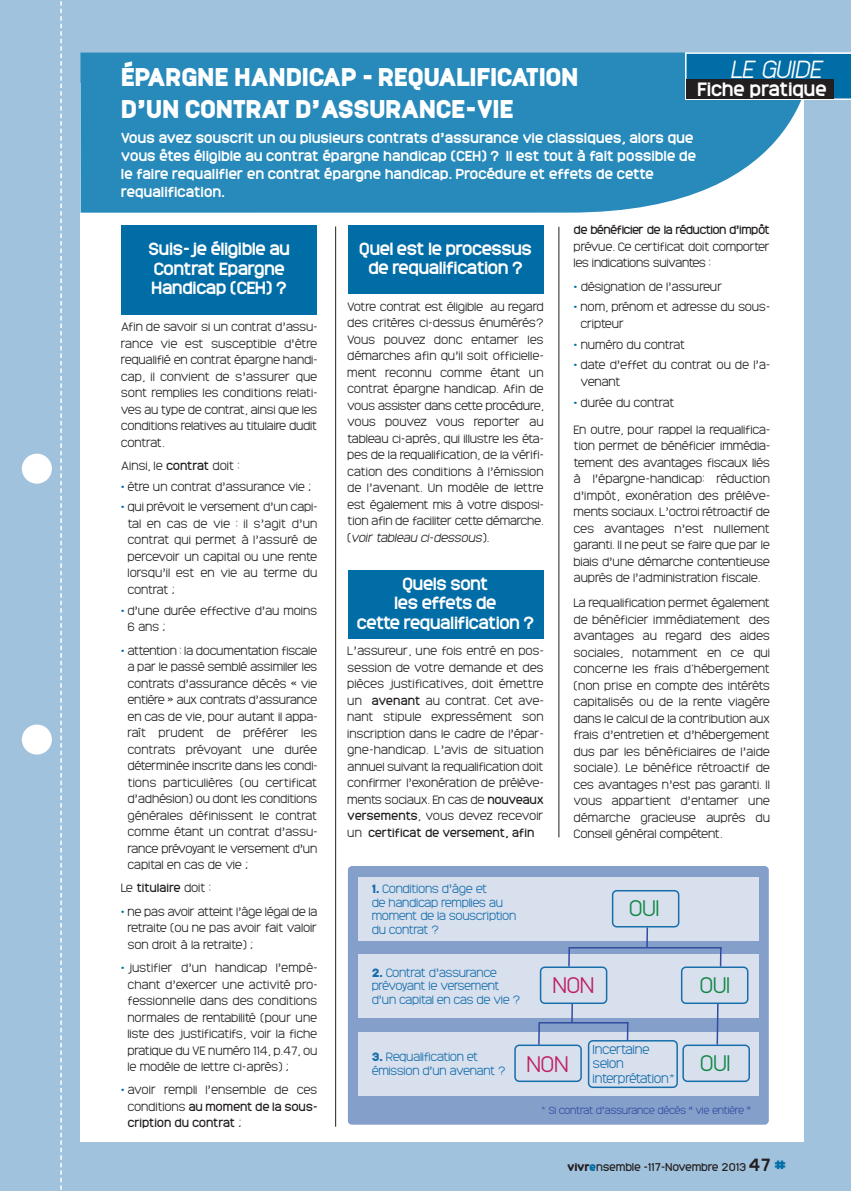
<style>
.page{position:relative;width:851px;height:1191px;background:#fff}
.page>*{position:absolute;margin:0;border:0;box-sizing:border-box;transform-origin:0 0}
.t1{font:900 24px/31.5px "Monark";letter-spacing:-.045em;color:#fff}
.t2{font:italic 300 23.1px "Monark";letter-spacing:-.03em;color:#fff}
.t3{font:300 21px "Monark";letter-spacing:-.025em;color:#118745}
.t4{font:300 21px "Monark";letter-spacing:-.025em;color:#bf1f64}
.t5{font:700 18px "Monark";letter-spacing:-.03em;color:#fff}
.t6{font:700 16.5px/19.5px "Monark";letter-spacing:-.055em;color:#fff;text-align:center}
.t7{font:700 13.5px/18px "Monark";letter-spacing:-.03em;color:#fff}
.t8{font:300 12px/14.4px "Monark";letter-spacing:-.05em;color:#176eab}
.t9{font:300 11.25px/16.5px "Monark";letter-spacing:-.03em;color:#231f20;text-align:justify}
.t10{font:300 11.25px/13.5px "Monark";letter-spacing:-.045em;color:#176eab}
.t11{font:300 11.25px/16.5px "Monark";letter-spacing:-.055em;color:#231f20}
.t12{font:11.25px "Monark";letter-spacing:-.055em;color:#231f20}
.t13{font:11.25px "Monark";letter-spacing:-.02em;color:#231f20}
.t14{font:10.5px "Monark";letter-spacing:-.02em;color:#231f20}
.t15{font:300 9.75px "Monark";letter-spacing:-.055em;color:#324ca0}
.s1{font-weight:400}
.s2{color:#006da6}
.s3{font-weight:300}
.s4{font-style:italic}
.s5{font-weight:900}
.s6{font-weight:900;color:#006da6}
.s7{font-weight:700;font-size:16.5px}
.s8{font-weight:700;font-size:16.5px;color:#006da6}
</style>
<div class="page">
<div style="left:0;top:0;width:850px;height:1191px;background:#a1c2dd"></div>
<div style="left:80px;top:83px;width:724px;height:1059px;background:#fff"></div>
<div style="left:80px;top:53px;width:722px;height:160px;background:#278abb"></div>
<svg style="left:60px;top:1px;width:2px;height:1189px"></svg>
<div style="left:22px;top:453px;width:30px;height:30px;background:#fff;border-radius:50%"></div>
<div style="left:22px;top:724px;width:30px;height:30px;background:#fff;border-radius:50%"></div>
<svg style="left:685px;top:52px;width:165px;height:48px;background:#1a78aa"></svg>
<div style="left:686px;top:79px;width:147px;height:19px;background:#231f20"></div>
<div style="left:347px;top:570px;width:196px;height:69px;background:#006da6"></div>
<div style="left:347px;top:225px;width:196px;height:69px;background:#006da6"></div>
<div style="left:121px;top:225px;width:196px;height:89px;background:#006da6"></div>
<hr style="left:335px;top:226px;width:1px;height:900px;background:#231f20">
<hr style="left:558px;top:227px;width:1px;height:610px;background:#231f20">
<div style="left:347px;top:866px;width:421px;height:258px;background:#849fca;border-radius:4px"></div>
<div style="left:358px;top:878px;width:400px;height:63px;background:#d8e0ee"></div>
<div style="left:358px;top:954px;width:400px;height:63px;background:#d8e0ee"></div>
<div style="left:358px;top:1032px;width:400px;height:63px;background:#d8e0ee"></div>
<div style="left:611px;top:890px;width:68px;height:37px;border:2px solid #176eab;border-radius:4px"></div>
<div style="left:539px;top:966px;width:68px;height:38px;border:2px solid #176eab;border-radius:4px"></div>
<div style="left:680px;top:966px;width:68px;height:38px;border:2px solid #176eab;border-radius:4px"></div>
<div style="left:514px;top:1044px;width:67px;height:38px;border:2px solid #176eab;border-radius:4px"></div>
<div style="left:682px;top:1044px;width:67px;height:38px;border:2px solid #176eab;border-radius:4px"></div>
<hr style="left:646px;top:927px;width:2px;height:20px;background:#324ca0">
<svg style="left:571px;top:1004px;width:2px;height:18px"></svg>
<svg style="left:715px;top:1002px;width:4px;height:44px"></svg>
<svg style="left:568px;top:947px;width:2px;height:19px"></svg>
<svg style="left:626px;top:1023px;width:2px;height:17px"></svg>
<hr style="left:538px;top:1022px;width:2px;height:22px;background:#324ca0">
<svg style="left:719px;top:948px;width:2px;height:18px"></svg>
<hr style="left:569px;top:947px;width:152px;height:1px;background:#324ca0">
<hr style="left:539px;top:1022px;width:89px;height:1px;background:#324ca0">
<div style="left:587px;top:1040px;width:90px;height:48px;border:2px solid #176eab;border-radius:4px"></div>
<h1 class="t1" style="left:121px;top:63px;width:459px">ÉPARGNE HANDICAP - REQUALIFICATION<br>D’UN CONTRAT D’ASSURANCE-VIE</h1>
<h2 class="t2" style="left:731px;top:60px;width:94px">LE GUIDE</h2>
<h3 class="t5" style="left:697px;top:83px;width:131px">Fiche pratique</h3>
<p class="t7" style="left:121px;top:129px;width:577px">Vous avez souscrit un ou plusieurs contrats d’assurance vie classiques, alors que vous êtes éligible au contrat épargne handicap (CEH) ? Il est tout à fait possible de le faire requalifier en contrat épargne handicap. Procédure et effets de cette requalification.</p>
<h3 class="t6" style="left:148px;top:240px;width:143px;text-align:left">Suis-je éligible au<br>Contrat Epargne<br>Handicap (CEH) ?</h3>
<p class="t9" style="left:121px;top:319px;width:198px">Afin de savoir si un contrat d’assu&shy;rance vie est susceptible d’être requalifié en contrat épargne handi&shy;cap, il convient de s’assurer que sont remplies les conditions relati&shy;ves au type de contrat, ainsi que les conditions relatives au titulaire dudit contrat.</p>
<p class="t9" style="left:121px;top:458px;width:120px">Ainsi, le <span class="s1">contrat</span> doit :</p>
<p class="t9" style="left:121px;top:479px;width:192px"><span class="s2">•</span> être un contrat d’assurance vie ;</p>
<p class="t9" style="left:127px;top:499px;width:192px;text-indent:-7px"><span class="s2">•</span> qui prévoit le versement d’un capi&shy;tal en cas de vie : il s’agit d’un contrat qui permet à l’assuré de percevoir un capital ou une rente lorsqu’il est en vie au terme du contrat ;</p>
<p class="t9" style="left:127px;top:603px;width:191px;text-indent:-7px"><span class="s2">•</span> d’une durée effective d’au moins<br>6 ans ;</p>
<p class="t9" style="left:127px;top:642px;width:192px;text-indent:-7px"><span class="s2">•</span> attention : la documentation fiscale a par le passé semblé assimiler les contrats d’assurance décès « vie entière » aux contrats d’assurance en cas de vie, pour autant il appa&shy;raît prudent de préférer les contrats prévoyant une durée déterminée inscrite dans les condi&shy;tions particulières (ou certificat d’adhésion) ou dont les conditions générales définissent le contrat comme étant un contrat d’assu&shy;rance prévoyant le versement d’un capital en cas de vie ;</p>
<p class="t13" style="left:121px;top:884px;width:92px"><span class="s3">Le</span> titulaire <span class="s3">doit :</span></p>
<p class="t9" style="left:127px;top:904px;width:191px;text-indent:-7px"><span class="s2">•</span> ne pas avoir atteint l’âge légal de la retraite (ou ne pas avoir fait valoir son droit à la retraite) ;</p>
<p class="t9" style="left:127px;top:960px;width:192px;text-indent:-7px"><span class="s2">•</span> justifier d’un handicap l’empê&shy;chant d’exercer une activité pro&shy;fessionnelle dans des conditions normales de rentabilité (pour une liste des justificatifs, voir la fiche pratique du VE numéro 114, p.47, ou le modèle de lettre ci-après) ;</p>
<p class="t9" style="left:127px;top:1082px;width:192px;text-indent:-7px"><span class="s2">•</span> avoir rempli l’ensemble de ces conditions <span class="s1">au moment de la sous&shy;cription du contrat</span> ;</p>
<h3 class="t6" style="left:359px;top:240px;width:175px">Quel est le processus de requalification ?</h3>
<p class="t9" style="left:347px;top:299px;width:198px">Votre contrat est éligible au regard des critères ci-dessus énumérés?<br>Vous pouvez donc entamer les démarches afin qu’il soit officielle&shy;ment reconnu comme étant un contrat épargne handicap. Afin de vous assister dans cette procédure, vous pouvez vous reporter au tableau ci-après, qui illustre les éta&shy;pes de la requalification, de la vérifi&shy;cation des conditions à l’émission de l’avenant. Un modèle de lettre est également mis à votre disposi&shy;tion afin de faciliter cette démarche. (<span class="s4">voir tableau ci-dessous</span>).</p>
<h3 class="t6" style="left:356px;top:574px;width:179px">Quels sont<br>les effets de<br>cette requalification ?</h3>
<p class="t9" style="left:347px;top:643px;width:198px">L’assureur, une fois entré en pos&shy;session de votre demande et des pièces justificatives, doit émettre un <span class="s1">avenant</span> au contrat. Cet ave&shy;nant stipule expressément son inscription dans le cadre de l’épar&shy;gne-handicap. L’avis de situation annuel suivant la requalification doit confirmer l’exonération de prélève&shy;ments sociaux. En cas de <span class="s1">nouveaux versements</span>, vous devez recevoir un <span class="s1">certificat de versement, afin</span></p>
<p class="t12" style="left:573px;top:226px;width:198px">de bénéficier de la réduction d’impôt</p>
<p class="t9" style="left:573px;top:239px;width:198px">prévue. Ce certificat doit comporter les indications suivantes :</p>
<p class="t9" style="left:573px;top:279px;width:150px"><span class="s2">•</span> désignation de l’assureur</p>
<p class="t9" style="left:580px;top:299px;width:191px;text-indent:-7px"><span class="s2">•</span> nom, prénom et adresse du sous&shy;cripteur</p>
<p class="t9" style="left:573px;top:337px;width:113px"><span class="s2">•</span> numéro du contrat</p>
<p class="t11" style="left:580px;top:357px;width:191px;text-indent:-7px"><span class="s2">•</span> date d’effet du contrat ou de l’a&shy;venant</p>
<p class="t9" style="left:573px;top:395px;width:103px"><span class="s2">•</span> durée du contrat</p>
<p class="t9" style="left:573px;top:422px;width:198px">En outre, pour rappel la requalifica&shy;tion permet de bénéficier immédia&shy;tement des avantages fiscaux liés à l’épargne-handicap: réduction d’impôt, exonération des prélève&shy;ments sociaux. L’octroi rétroactif de ces avantages n’est nullement garanti. Il ne peut se faire que par le biais d’une démarche contentieuse auprès de l’administration fiscale.</p>
<p class="t9" style="left:573px;top:595px;width:198px">La requalification permet également de bénéficier immédiatement des avantages au regard des aides sociales, notamment en ce qui concerne les frais d'hébergement (non prise en compte des intérêts capitalisés ou de la rente viagère dans le calcul de la contribution aux frais d’entretien et d’hébergement dus par les bénéficiaires de l’aide sociale). Le bénéfice rétroactif de ces avantages n’est pas garanti. Il vous appartient d’entamer une démarche gracieuse auprès du Conseil général compétent.</p>
<p class="t10" style="left:371px;top:883px;width:146px"><span class="s5">1.</span> Conditions d’âge et<br>de handicap remplies au moment de la souscription du contrat ?</p>
<p class="t10" style="left:371px;top:966px;width:150px"><span class="s5">2.</span> Contrat d’assurance prévoyant le versement d’un capital en cas de vie ?</p>
<h3 class="t3" style="left:628px;top:900px;width:32px">OUI</h3>
<h3 class="t4" style="left:552px;top:977px;width:44px">NON</h3>
<h3 class="t3" style="left:699px;top:977px;width:32px">OUI</h3>
<p class="t10" style="left:371px;top:1051px;width:135px"><span class="s5">3.</span> Requalification et émission d’un avenant ?</p>
<h3 class="t4" style="left:526px;top:1055px;width:44px">NON</h3>
<p class="t8" style="left:592px;top:1042px;width:84px">Incertaine selon interprétation*</p>
<h3 class="t3" style="left:699px;top:1055px;width:32px">OUI</h3>
<p class="t15" style="left:541px;top:1106px;width:211px">* Si contrat d’assurance décès “ vie entière ”</p>
<p class="t14" style="left:567px;top:1163px;width:221px"><span class="s5">vivr</span><span class="s6">e</span>nsemble -117-Novembre 2013 <span class="s7">47</span> <span class="s8">#</span></p>
</div>
